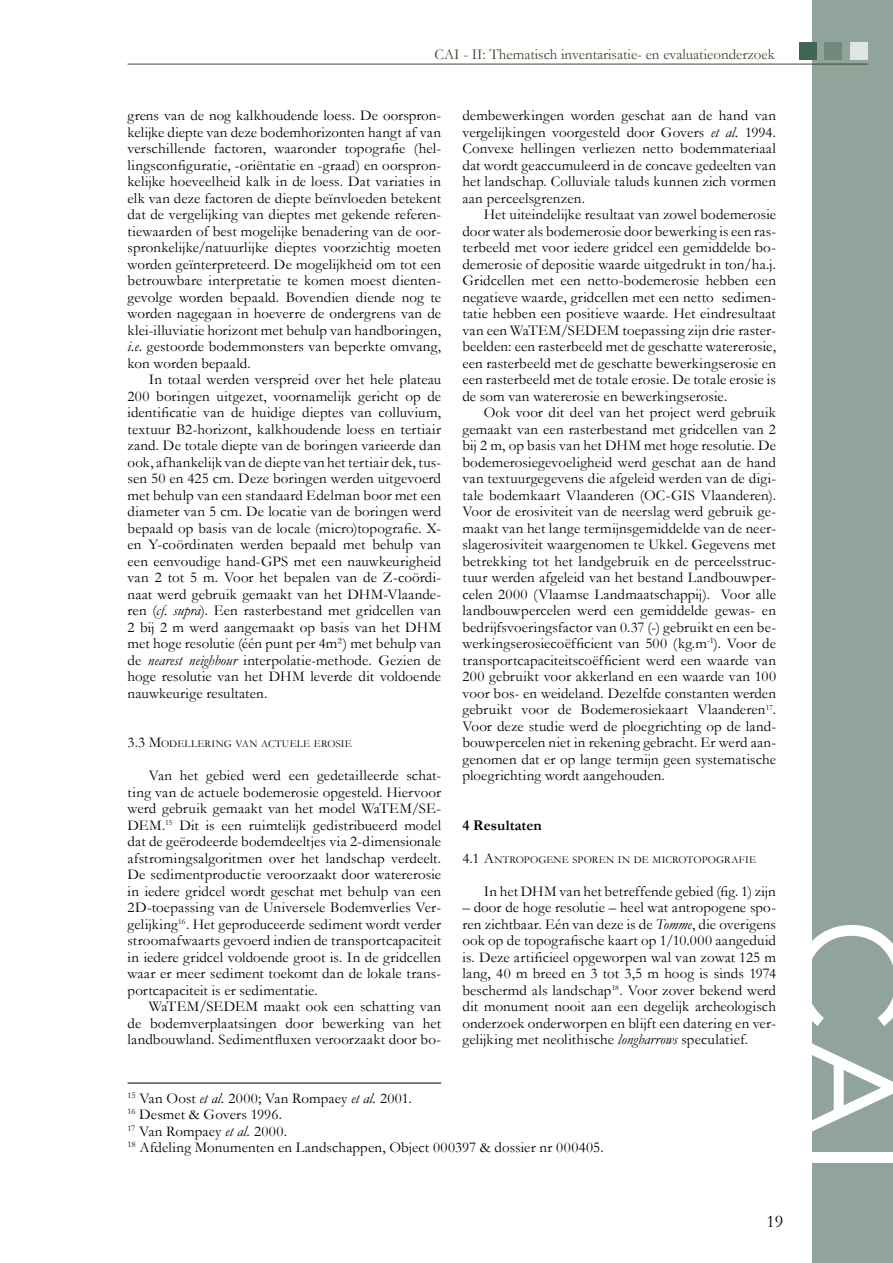
<style>
.page{position:relative;width:893px;height:1263px;background:#fff}
.page>*{position:absolute;margin:0;border:0;box-sizing:border-box;transform-origin:0 0}
.t1{font:144px "Century Gothic";color:#fff}
.t2{font:18px "Garamond";color:#000}
.t3{font:15px/16.5px "Garamond";letter-spacing:.01em;color:#000;text-align:justify}
.t4{font:15px "Garamond";color:#44432c}
.t5{font:700 15px "Garamond";letter-spacing:.005em;color:#000}
.t6{font:10.5px "Garamond";letter-spacing:.025em;color:#000}
.s1{font-style:italic}
.s2{font-size:15px}
</style>
<div class="page">
<div style="left:812px;top:0;width:81px;height:1263px;background:#91a49b"></div>
<hr style="left:128px;top:64px;width:740px;height:1px;background:#44432c">
<div style="left:799px;top:43px;width:17px;height:17px;background:#426455"></div>
<div style="left:825px;top:43px;width:17px;height:17px;background:#6f897c"></div>
<div style="left:850px;top:43px;width:17px;height:17px;background:#e0e5e2"></div>
<hr style="left:128px;top:1083px;width:313px;height:1px;background:#000">
<p class="t4" style="left:435px;top:44px;width:342px">CAI - II: Thematisch inventarisatie- en evaluatieonderzoek</p>
<p class="t3" style="left:128px;top:107px;width:315px">grens van de nog kalkhoudende loess. De oorspron&shy;kelijke diepte van deze bodemhorizonten hangt af van verschillende factoren, waaronder topografie (hel&shy;lingsconfiguratie, -oriëntatie en -graad) en oorspron&shy;kelijke hoeveelheid kalk in de loess. Dat variaties in elk van deze factoren de diepte beïnvloeden betekent dat de vergelijking van dieptes met gekende referen&shy;tiewaarden of best mogelijke benadering van de oor&shy;spronkelijke/natuurlijke dieptes voorzichtig moeten worden geïnterpreteerd. De mogelijkheid om tot een betrouwbare interpretatie te komen moest dienten&shy;gevolge worden bepaald. Bovendien diende nog te worden nagegaan in hoeverre de ondergrens van de klei-illuviatie horizont met behulp van handboringen, <span class="s1">i.e.</span> gestoorde bodemmonsters van beperkte omvang, kon worden bepaald.</p>
<p class="t3" style="left:128px;top:371px;width:315px;text-indent:21px">In totaal werden verspreid over het hele plateau 200 boringen uitgezet, voornamelijk gericht op de identificatie van de huidige dieptes van colluvium, textuur B2-horizont, kalkhoudende loess en tertiair zand. De totale diepte van de boringen varieerde dan ook, afhankelijk van de diepte van het tertiair dek, tus&shy;sen 50 en 425 cm. Deze boringen werden uitgevoerd met behulp van een standaard Edelman boor met een diameter van 5 cm. De locatie van de boringen werd bepaald op basis van de locale (micro)topografie. X&shy;en Y-coördinaten werden bepaald met behulp van een eenvoudige hand-GPS met een nauwkeurigheid van 2 tot 5 m. Voor het bepalen van de Z-coördi&shy;naat werd gebruik gemaakt van het DHM-Vlaande&shy;ren (<span class="s1">cf. supra</span>). Een rasterbestand met gridcellen van 2 bij 2 m werd aangemaakt op basis van het DHM met hoge resolutie (één punt per 4m²) met behulp van de <span class="s1">nearest neighbour</span> interpolatie-methode. Gezien de hoge resolutie van het DHM leverde dit voldoende nauwkeurige resultaten.</p>
<p class="t6" style="left:128px;top:737px;width:226px"><span class="s2">3.3 M</span>odellering van actuele erosie</p>
<p class="t3" style="left:128px;top:767px;width:315px;text-indent:21px">Van het gebied werd een gedetailleerde schat&shy;ting van de actuele bodemerosie opgesteld. Hiervoor werd gebruik gemaakt van het model WaTEM/SE-DEM.<sup>15</sup> Dit is een ruimtelijk gedistribueerd model dat de geërodeerde bodemdeeltjes via 2-dimensionale afstromingsalgoritmen over het landschap verdeelt.<br>De sedimentproductie veroorzaakt door watererosie in iedere gridcel wordt geschat met behulp van een 2D-toepassing van de Universele Bodemverlies Ver&shy;gelijking<sup>16</sup>. Het geproduceerde sediment wordt verder stroomafwaarts gevoerd indien de transportcapaciteit in iedere gridcel voldoende groot is. In de gridcellen waar er meer sediment toekomt dan de lokale trans&shy;portcapaciteit is er sedimentatie.</p>
<p class="t3" style="left:128px;top:998px;width:315px;text-indent:21px">WaTEM/SEDEM maakt ook een schatting van de bodemverplaatsingen door bewerking van het landbouwland. Sedimentfluxen veroorzaakt door bo-</p>
<p class="t3" style="left:462px;top:107px;width:315px">dembewerkingen worden geschat aan de hand van vergelijkingen voorgesteld door Govers <span class="s1">et al.</span> 1994.<br>Convexe hellingen verliezen netto bodemmateriaal dat wordt geaccumuleerd in de concave gedeelten van het landschap. Colluviale taluds kunnen zich vormen aan perceelsgrenzen.</p>
<p class="t3" style="left:462px;top:206px;width:315px;text-indent:21px">Het uiteindelijke resultaat van zowel bodemerosie door water als bodemerosie door bewerking is een ras&shy;terbeeld met voor iedere gridcel een gemiddelde bo&shy;demerosie of depositie waarde uitgedrukt in ton/ha.j.<br>Gridcellen met een netto-bodemerosie hebben een negatieve waarde, gridcellen met een netto sedimen&shy;tatie hebben een positieve waarde. Het eindresultaat van een WaTEM/SEDEM toepassing zijn drie raster&shy;beelden: een rasterbeeld met de geschatte watererosie, een rasterbeeld met de geschatte bewerkingserosie en een rasterbeeld met de totale erosie. De totale erosie is de som van watererosie en bewerkingserosie.</p>
<p class="t3" style="left:462px;top:404px;width:315px;text-indent:21px">Ook voor dit deel van het project werd gebruik gemaakt van een rasterbestand met gridcellen van 2 bij 2 m, op basis van het DHM met hoge resolutie. De bodemerosiegevoeligheid werd geschat aan de hand van textuurgegevens die afgeleid werden van de digi&shy;tale bodemkaart Vlaanderen (OC-GIS Vlaanderen).<br>Voor de erosiviteit van de neerslag werd gebruik ge&shy;maakt van het lange termijnsgemiddelde van de neer&shy;slagerosiviteit waargenomen te Ukkel. Gegevens met betrekking tot het landgebruik en de perceelsstruc&shy;tuur werden afgeleid van het bestand Landbouwper&shy;celen 2000 (Vlaamse Landmaatschappij). Voor alle landbouwpercelen werd een gemiddelde gewas- en bedrijfsvoeringsfactor van 0.37 (-) gebruikt en een be&shy;werkingserosiecoëfficient van 500 (kg.m<sup>-1</sup>). Voor de transportcapaciteitscoëfficient werd een waarde van 200 gebruikt voor akkerland en een waarde van 100 voor bos- en weideland. Dezelfde constanten werden gebruikt voor de Bodemerosiekaart Vlaanderen<sup>17</sup>.<br>Voor deze studie werd de ploegrichting op de land&shy;bouwpercelen niet in rekening gebracht. Er werd aan&shy;genomen dat er op lange termijn geen systematische ploegrichting wordt aangehouden.</p>
<p class="t5" style="left:462px;top:815px;width:81px">4 Resultaten</p>
<p class="t6" style="left:462px;top:853px;width:295px"><span class="s2">4.1 A</span>ntropogene sporen in de microtopografie</p>
<p class="t3" style="left:484px;top:883px;width:294px">In het DHM van het betreffende gebied (fig. 1) zijn</p>
<p class="t3" style="left:462px;top:899px;width:315px">– door de hoge resolutie – heel wat antropogene spo&shy;ren zichtbaar. Eén van deze is de <span class="s1">Tomme</span>, die overigens ook op de topografische kaart op 1/10.000 aangeduid is. Deze artificieel opgeworpen wal van zowat 125 m lang, 40 m breed en 3 tot 3,5 m hoog is sinds 1974 beschermd als landschap<sup>18</sup>. Voor zover bekend werd dit monument nooit aan een degelijk archeologisch onderzoek onderworpen en blijft een datering en ver&shy;gelijking met neolithische <span class="s1">longbarrows</span> speculatief.</p>
<p class="t3" style="left:128px;top:1089px;width:478px;text-align:left"><sup>15</sup> Van Oost <span class="s1">et al.</span> 2000; Van Rompaey <span class="s1">et al.</span> 2001.<br><sup>16</sup> Desmet &amp; Govers 1996.<br><sup>17</sup> Van Rompaey <span class="s1">et al.</span> 2000.<br><sup>18</sup> Afdeling Monumenten en Landschappen, Object 000397 &amp; dossier nr 000405.</p>
<h1 class="t1" style="left:952px;top:917px;width:258px;rotate:90deg">CAI</h1>
<p class="t2" style="left:766px;top:1209px;width:18px">19</p>
</div>
